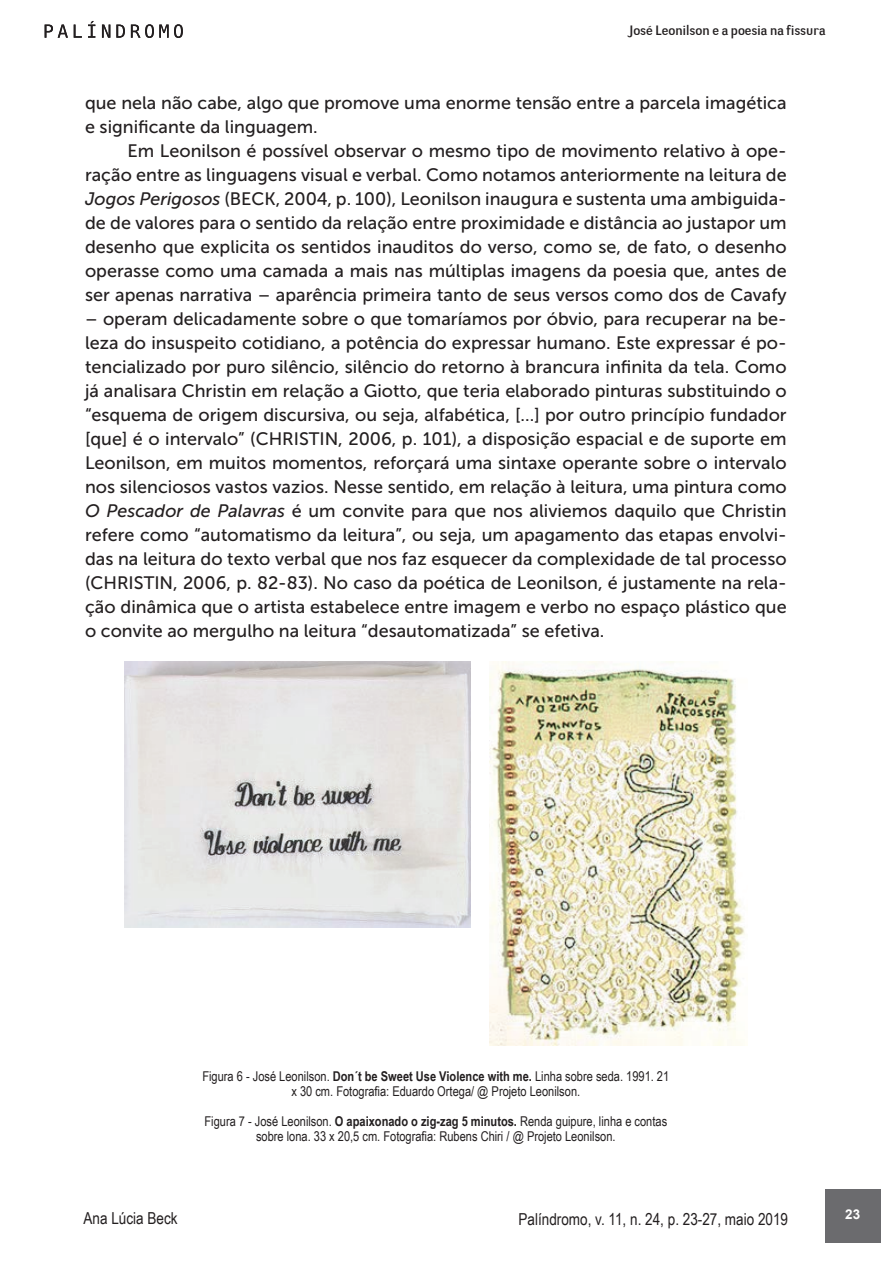
<style>
.page{position:relative;width:893px;height:1263px;background:#fff}
.page>*{position:absolute;margin:0;border:0;box-sizing:border-box;transform-origin:0 0}
.t1{font:18px/24px "Museo Sans 500";color:#231f20;text-align:justify}
.t2{font:16.5px "Arial Narrow";color:#231f20}
.t3{font:13.5px/15px "Arial Narrow";color:#231f20;text-align:center}
.t4{font:13.5px "Negotiate Free";color:#231f20}
.t5{font:700 13.5px "Arial";color:#fff}
.s1{font-style:italic}
.s2{font-weight:700}
</style>
<div class="page">
<div style="left:825px;top:1189px;width:55px;height:53px;background:#6b6b6e"></div>
<svg style="left:45px;top:25px;width:23px;height:13px"></svg>
<svg style="left:74px;top:25px;width:8px;height:13px"></svg>
<svg style="left:88px;top:21px;width:7px;height:17px"></svg>
<svg style="left:102px;top:25px;width:8px;height:13px"></svg>
<svg style="left:116px;top:25px;width:9px;height:13px"></svg>
<svg style="left:131px;top:24px;width:52px;height:14px"></svg>
<img style="left:490px;top:661px;width:255px;height:384px">
<img style="left:124px;top:661px;width:347px;height:266px">
<p class="t4" style="left:628px;top:22px;width:200px">José Leonilson e a poesia na fissura</p>
<p class="t1" style="left:85px;top:91px;width:703px">que nela não cabe, algo que promove uma enorme tensão entre a parcela imagética e significante da linguagem.</p>
<p class="t1" style="left:85px;top:139px;width:703px;text-indent:43px">Em Leonilson é possível observar o mesmo tipo de movimento relativo à ope&shy;ração entre as linguagens visual e verbal. Como notamos anteriormente na leitura de <span class="s1">Jogos Perigosos</span> (BECK, 2004, p. 100), Leonilson inaugura e sustenta uma ambiguida&shy;de de valores para o sentido da relação entre proximidade e distância ao justapor um desenho que explicita os sentidos inauditos do verso, como se, de fato, o desenho operasse como uma camada a mais nas múltiplas imagens da poesia que, antes de ser apenas narrativa – aparência primeira tanto de seus versos como dos de Cavafy</p>
<p class="t1" style="left:85px;top:307px;width:703px">– operam delicadamente sobre o que tomaríamos por óbvio, para recuperar na be&shy;leza do insuspeito cotidiano, a potência do expressar humano. Este expressar é po&shy;tencializado por puro silêncio, silêncio do retorno à brancura infinita da tela. Como já analisara Christin em relação a Giotto, que teria elaborado pinturas substituindo o “esquema de origem discursiva, ou seja, alfabética, [...] por outro princípio fundador [que] é o intervalo” (CHRISTIN, 2006, p. 101), a disposição espacial e de suporte em Leonilson, em muitos momentos, reforçará uma sintaxe operante sobre o intervalo nos silenciosos vastos vazios. Nesse sentido, em relação à leitura, uma pintura como <span class="s1">O Pescador de Palavras</span> é um convite para que nos aliviemos daquilo que Christin refere como “automatismo da leitura”, ou seja, um apagamento das etapas envolvi&shy;das na leitura do texto verbal que nos faz esquecer da complexidade de tal processo (CHRISTIN, 2006, p. 82-83). No caso da poética de Leonilson, é justamente na rela&shy;ção dinâmica que o artista estabelece entre imagem e verbo no espaço plástico que o convite ao mergulho na leitura “desautomatizada” se efetiva.</p>
<p class="t3" style="left:202px;top:1068px;width:468px">Figura 6 - José Leonilson. <span class="s2">Don´t be Sweet Use Violence with me.</span> Linha sobre seda. 1991. 21 x 30 cm. Fotografia: Eduardo Ortega/ @ Projeto Leonilson.</p>
<p class="t3" style="left:204px;top:1113px;width:464px">Figura 7 - José Leonilson. <span class="s2">O apaixonado o zig-zag 5 minutos.</span> Renda guipure, linha e contas sobre lona. 33 x 20,5 cm. Fotografia: Rubens Chiri / @ Projeto Leonilson.</p>
<p class="t2" style="left:84px;top:1206px;width:96px">Ana Lúcia Beck</p>
<p class="t2" style="left:519px;top:1206px;width:271px">Palíndromo, v. 11, n. 24, p. 23-27, maio 2019</p>
<p class="t5" style="left:845px;top:1205px;width:17px">23</p>
</div>
